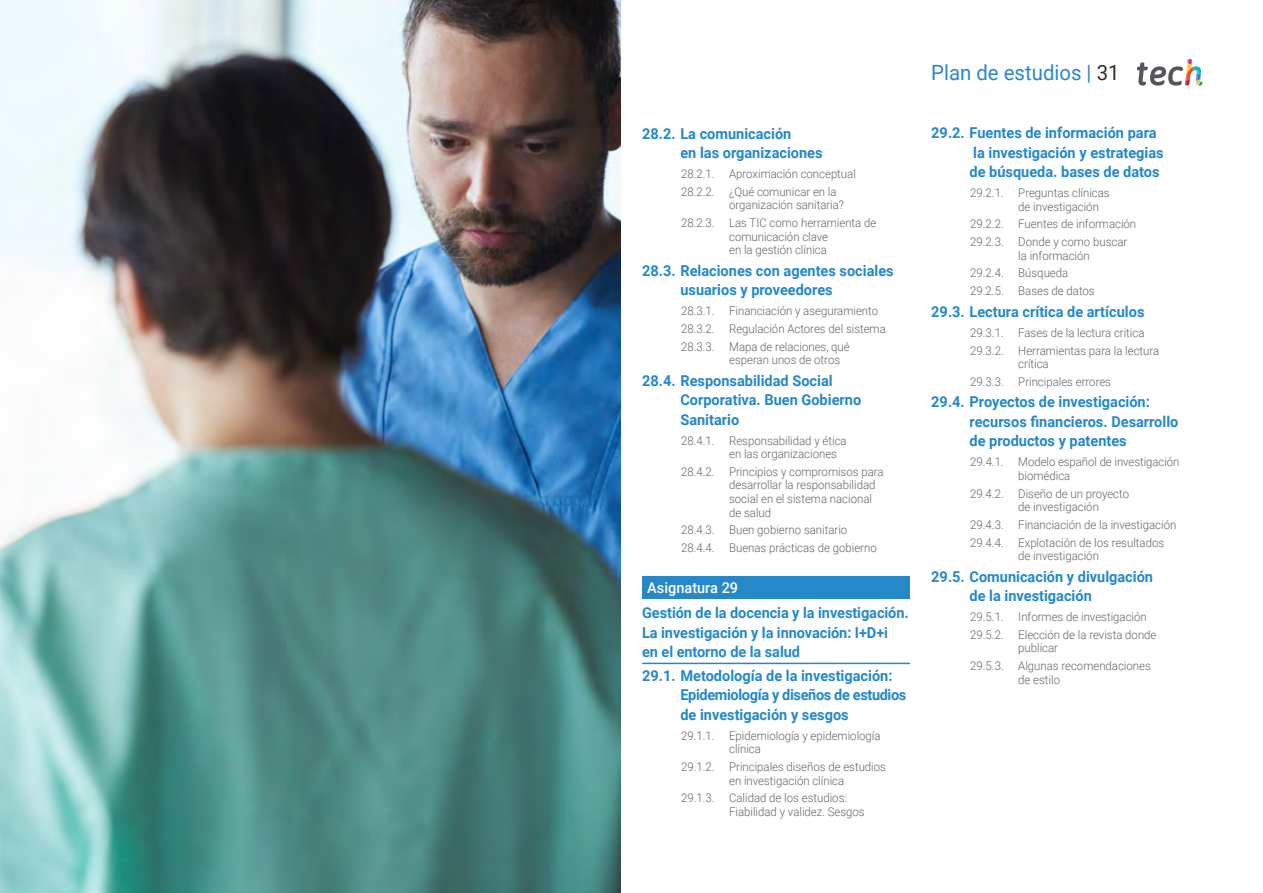
<style>
.page{position:relative;width:1263px;height:893px;background:#fff}
.page>*{position:absolute;margin:0;border:0;box-sizing:border-box;transform-origin:0 0}
.t1{font:21px "Roboto";color:#2988c9}
.t2{font:700 15px/19.5px "Roboto";color:#2488c9}
.t3{font:500 15px "Roboto";color:#fff}
.t4{font:300 12px/17.7px "Roboto";color:#61646a;scale:.95 1}
.s1{color:#312e20}
</style>
<div class="page">
<svg style="left:1137px;top:59px;width:65px;height:27px"></svg>
<div style="left:642px;top:576px;width:268px;height:22px;background:#2488c9"></div>
<hr style="left:642px;top:663px;width:268px;height:1px;background:#2488c9">
<img style="left:0;top:0;width:621px;height:893px">
<p class="t2" style="left:680px;top:123px;width:144px;text-indent:-38px">28.2. La comunicación<br>en las organizaciones</p>
<p class="t4" style="left:681px;top:165px;width:185px">28.2.1. Aproximación conceptual<br>28.2.2. ¿Qué comunicar en la</p>
<p class="t4" style="left:681px;top:196px;width:207px;text-indent:48px">organización sanitaria?<br>28.2.3. Las TIC como herramienta de</p>
<p class="t4" style="left:729px;top:229px;width:106px;line-height:13.5px">comunicación clave en la gestión clínica</p>
<p class="t2" style="left:680px;top:260px;width:215px;text-indent:-38px">28.3. Relaciones con agentes sociales usuarios y proveedores</p>
<p class="t4" style="left:681px;top:302px;width:217px">28.3.1. Financiación y aseguramiento<br>28.3.2. Regulación Actores del sistema<br>28.3.3. Mapa de relaciones, qué</p>
<p class="t4" style="left:729px;top:351px;width:118px">esperan unos de otros</p>
<p class="t2" style="left:680px;top:370px;width:182px;text-indent:-38px">28.4. Responsabilidad Social<br>Corporativa. Buen Gobierno<br>Sanitario</p>
<p class="t4" style="left:729px;top:433px;width:125px;line-height:13.5px;text-indent:-48px">28.4.1. Responsabilidad y ética en las organizaciones</p>
<p class="t4" style="left:729px;top:464px;width:164px;line-height:13.5px;text-indent:-48px">28.4.2. Principios y compromisos para desarrollar la responsabilidad social en el sistema nacional de salud</p>
<p class="t4" style="left:681px;top:521px;width:207px">28.4.3. Buen gobierno sanitario<br>28.4.4. Buenas prácticas de gobierno</p>
<p class="t3" style="left:647px;top:577px;width:92px">Asignatura 29</p>
<p class="t2" style="left:642px;top:603px;width:268px">Gestión de la docencia y la investigación.<br>La investigación y la innovación: I+D+i<br>en el entorno de la salud</p>
<p class="t2" style="left:680px;top:665px;width:228px;text-indent:-38px">29.1. Metodología de la investigación:<br>Epidemiología y diseños de estudios de investigación y sesgos</p>
<p class="t4" style="left:729px;top:728px;width:161px;line-height:13.5px;text-indent:-48px">29.1.1. Epidemiología y epidemiología clínica</p>
<p class="t4" style="left:681px;top:760px;width:217px;line-height:13.5px;text-align:center">29.1.2. Principales diseños de estudios en investigación clínica</p>
<p class="t4" style="left:729px;top:791px;width:144px;line-height:13.5px;text-indent:-48px">29.1.3. Calidad de los estudios:<br>Fiabilidad y validez. Sesgos</p>
<h1 class="t1" style="left:931px;top:57px;width:190px">Plan de estudios | <span class="s1">31</span></h1>
<p class="t2" style="left:969px;top:123px;width:196px;text-indent:-38px">29.2. Fuentes de información para la investigación y estrategias de búsqueda. bases de datos</p>
<p class="t4" style="left:1018px;top:186px;width:98px;line-height:13.5px;text-indent:-48px">29.2.1. Preguntas clínicas de investigación</p>
<p class="t4" style="left:970px;top:215px;width:176px">29.2.2. Fuentes de información<br>29.2.3. Donde y como buscar</p>
<p class="t4" style="left:970px;top:246px;width:132px;text-indent:48px">la información<br>29.2.4. Búsqueda<br>29.2.5. Bases de datos</p>
<p class="t2" style="left:931px;top:301px;width:215px">29.3. Lectura crítica de artículos</p>
<p class="t4" style="left:970px;top:323px;width:200px">29.3.1. Fases de la lectura critica<br>29.3.2. Herramientas para la lectura</p>
<p class="t4" style="left:970px;top:354px;width:150px;text-indent:48px">crítica<br>29.3.3. Principales errores</p>
<p class="t2" style="left:969px;top:392px;width:210px;text-indent:-38px">29.4. Proyectos de investigación: recursos financieros. Desarrollo de productos y patentes</p>
<p class="t4" style="left:1018px;top:455px;width:171px;line-height:13.5px;text-indent:-48px">29.4.1. Modelo español de investigación biomédica</p>
<p class="t4" style="left:1018px;top:486px;width:118px;line-height:13.5px;text-indent:-48px">29.4.2. Diseño de un proyecto de investigación</p>
<p class="t4" style="left:970px;top:515px;width:218px">29.4.3. Financiación de la investigación<br>29.4.4. Explotación de los resultados</p>
<p class="t4" style="left:1018px;top:546px;width:86px">de investigación</p>
<p class="t2" style="left:969px;top:566px;width:185px;text-indent:-38px">29.5. Comunicación y divulgación de la investigación</p>
<p class="t4" style="left:970px;top:607px;width:197px">29.5.1. Informes de investigación<br>29.5.2. Elección de la revista donde</p>
<p class="t4" style="left:970px;top:639px;width:191px;text-indent:48px">publicar<br>29.5.3. Algunas recomendaciones</p>
<p class="t4" style="left:1018px;top:670px;width:46px">de estilo</p>
</div>
